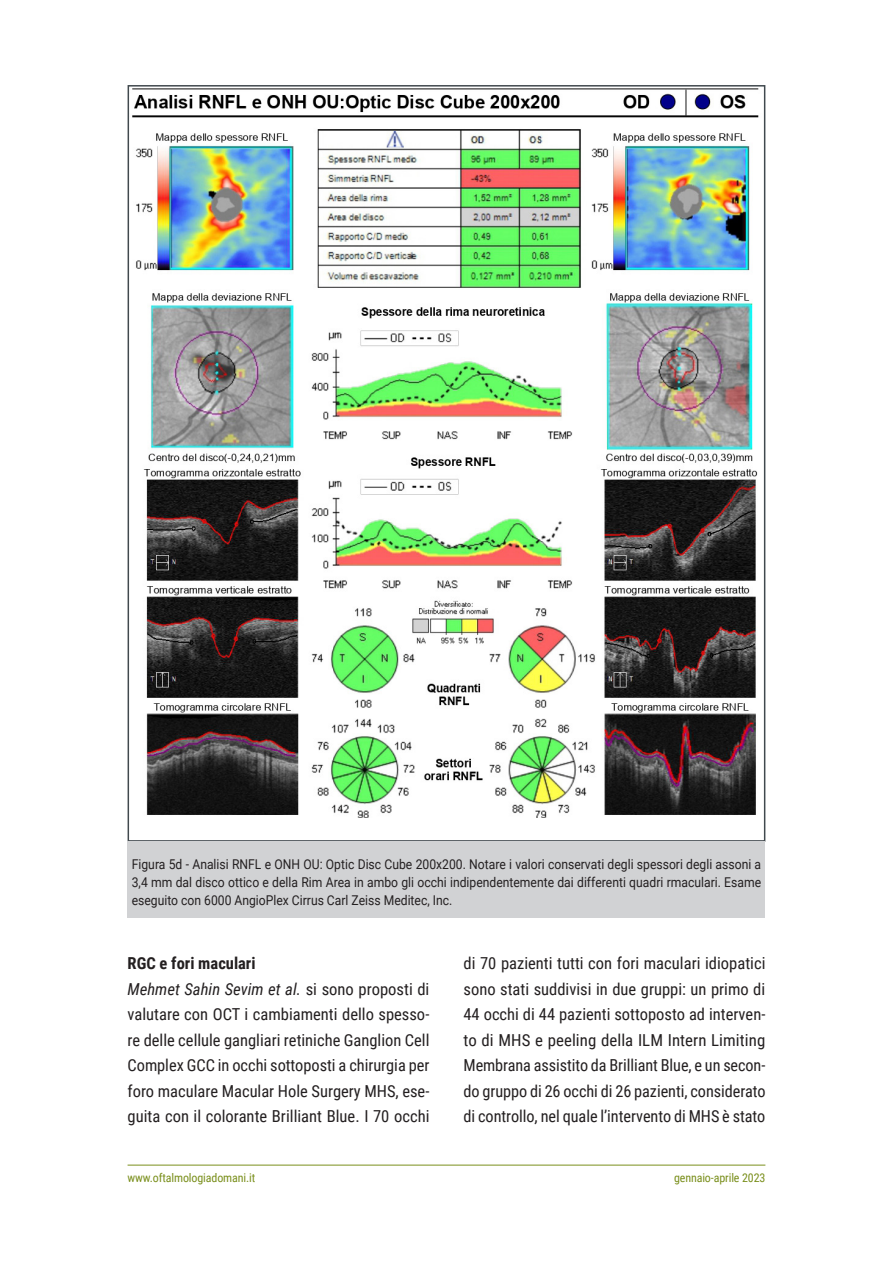
<style>
.page{position:relative;width:893px;height:1263px;background:#fff}
.page>*{position:absolute;margin:0;border:0;box-sizing:border-box;transform-origin:0 0}
.t1{font:16.5px/25.5px "Roboto Condensed";color:#231f20}
.t2{font:13.5px/18px "Roboto";color:#231f20;text-align:justify;scale:.9 1}
.t3{font:12px "Roboto Condensed";letter-spacing:-.01em;color:#7a8f1c}
.s1{font-weight:700}
.s2{font-style:italic}
</style>
<div class="page">
<hr style="left:128px;top:1165px;width:637px;height:1px;background:#7a8f1c">
<img style="left:132px;top:88px;width:627px;height:729px">
<div style="left:128px;top:842px;width:637px;height:76px;background:#d1d2d4"></div>
<p class="t2" style="left:132px;top:855px;width:701px">Figura 5d - Analisi RNFL e ONH OU: Optic Disc Cube 200x200. Notare i valori conservati degli spessori degli assoni a 3,4 mm dal disco ottico e della Rim Area in ambo gli occhi indipendentemente dai differenti quadri rmaculari. Esame eseguito con 6000 AngioPlex Cirrus Carl Zeiss Meditec, Inc.</p>
<p class="t1" style="left:128px;top:950px;width:303px"><span class="s1">RGC e fori maculari<br></span><span class="s2">Mehmet Sahin Sevim et al.</span> si sono proposti di valutare con OCT i cambiamenti dello spesso&shy;re delle cellule gangliari retiniche Ganglion Cell Complex GCC in occhi sottoposti a chirurgia per foro maculare Macular Hole Surgery MHS, ese&shy;guita con il colorante Brilliant Blue. I 70 occhi</p>
<p class="t1" style="left:463px;top:950px;width:303px;text-align:justify">di 70 pazienti tutti con fori maculari idiopatici sono stati suddivisi in due gruppi: un primo di 44 occhi di 44 pazienti sottoposto ad interven&shy;to di MHS e peeling della ILM Intern Limiting Membrana assistito da Brilliant Blue, e un secon&shy;do gruppo di 26 occhi di 26 pazienti, considerato di controllo, nel quale l’intervento di MHS è stato</p>
<p class="t3" style="left:128px;top:1169px;width:129px">www.oftalmologiadomani.it</p>
<p class="t3" style="left:674px;top:1169px;width:93px">gennaio-aprile 2023</p>
</div>
